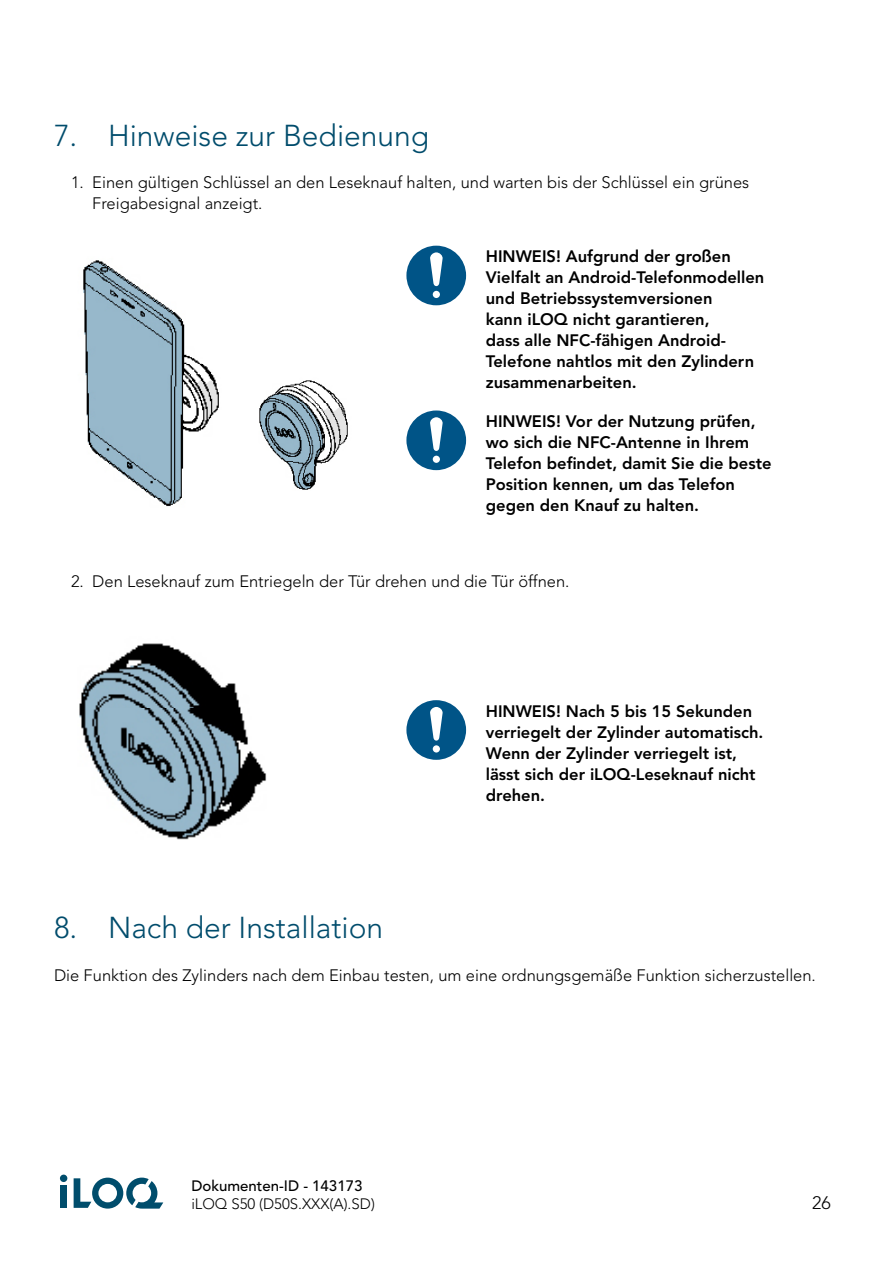
<style>
.page{position:relative;width:893px;height:1263px;background:#fff}
.page>*{position:absolute;margin:0;border:0;box-sizing:border-box;transform-origin:0 0}
.t1{font:300 30px "Avenir LT Pro";color:#004c6c}
.t2{font:300 18px "Avenir LT Pro";color:#000}
.t3{font:800 16.5px/21px "Avenir LT Pro";color:#000}
.t4{font:300 16.5px/21px "Avenir LT Pro";color:#000}
.t5{font:500 15px/18px "Avenir LT Pro";color:#000101}
.s1{font-weight:300}
.s2{font-weight:300;color:#000}
</style>
<div class="page">
<div style="left:406px;top:246px;width:60px;height:59px;background:#005487;border-radius:50%"></div>
<div style="left:431px;top:290px;width:10px;height:9px;background:#fff;border-radius:50%"></div>
<div style="left:430px;top:288px;width:12px;height:13px;border:3px solid #005487;border-radius:50%"></div>
<svg style="left:430px;top:252px;width:13px;height:37px"></svg>
<div style="left:406px;top:410px;width:60px;height:60px;background:#005487;border-radius:50%"></div>
<div style="left:431px;top:454px;width:10px;height:10px;background:#fff;border-radius:50%"></div>
<div style="left:430px;top:453px;width:12px;height:12px;border:3px solid #005487;border-radius:50%"></div>
<svg style="left:430px;top:417px;width:13px;height:34px"></svg>
<img style="left:83px;top:260px;width:136px;height:247px">
<img style="left:259px;top:380px;width:89px;height:110px">
<img style="left:79px;top:643px;width:188px;height:197px">
<div style="left:406px;top:700px;width:60px;height:60px;background:#005487;border-radius:50%"></div>
<div style="left:431px;top:744px;width:10px;height:10px;background:#fff;border-radius:50%"></div>
<div style="left:430px;top:743px;width:12px;height:12px;border:3px solid #005487;border-radius:50%"></div>
<svg style="left:430px;top:707px;width:13px;height:34px"></svg>
<div style="left:60px;top:1185px;width:7px;height:23px;background:#004d6c"></div>
<div style="left:60px;top:1174px;width:7px;height:8px;background:#004d6c;border-radius:50%"></div>
<svg style="left:74px;top:1177px;width:89px;height:31px"></svg>
<h1 class="t1" style="left:54px;top:118px;width:377px">7. Hinweise zur Bedienung</h1>
<p class="t4" style="left:92px;top:172px;width:658px;text-indent:-21px">1. Einen gültigen Schlüssel an den Leseknauf halten, und warten bis der Schlüssel ein grünes<br>Freigabesignal anzeigt.</p>
<p class="t3" style="left:486px;top:246px;width:280px">HINWEIS! Aufgrund der großen<br>Vielfalt an Android-Telefonmodellen und Betriebssystemversionen<br>kann iLOQ nicht garantieren,<br>dass alle NFC-fähigen Android-<br>Telefone nahtlos mit den Zylindern zusammenarbeiten.</p>
<p class="t3" style="left:486px;top:411px;width:287px">HINWEIS! Vor der Nutzung prüfen, wo sich die NFC-Antenne in Ihrem<br>Telefon befindet, damit Sie die beste<br>Position kennen, um das Telefon gegen den Knauf zu halten.</p>
<p class="t4" style="left:71px;top:571px;width:500px">2. Den Leseknauf zum Entriegeln der Tür drehen und die Tür öffnen.</p>
<p class="t3" style="left:486px;top:700px;width:279px">HINWEIS! Nach 5 bis 15 Sekunden verriegelt der Zylinder automatisch.<br>Wenn der Zylinder verriegelt ist, lässt sich der iLOQ-Leseknauf nicht drehen.</p>
<h1 class="t1" style="left:54px;top:910px;width:331px">8. Nach der Installation</h1>
<p class="t4" style="left:54px;top:964px;width:763px">Die Funktion des Zylinders nach dem Einbau testen, um eine ordnungsgemäße Funktion sicherzustellen.</p>
<p class="t5" style="left:191px;top:1177px;width:185px">Dokumenten-ID - 143173 <span class="s1">iLOQ S50</span> <span class="s2">(D50S.XXX(A).SD)</span></p>
<p class="t2" style="left:812px;top:1192px;width:20px">26</p>
</div>
